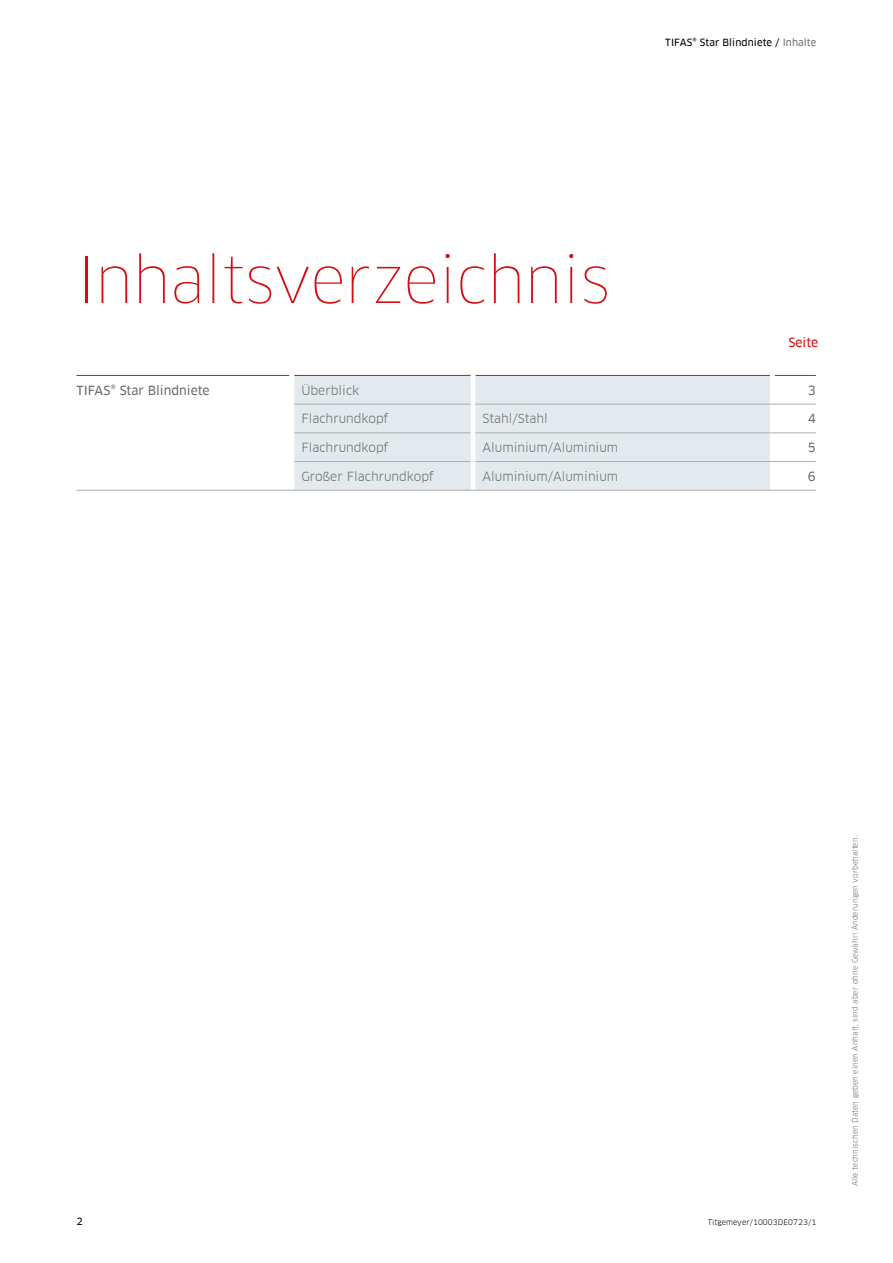
<style>
.page{position:relative;width:893px;height:1263px;background:#fff}
.page>*{position:absolute;margin:0;border:0;box-sizing:border-box;transform-origin:0 0}
.t1{font:100 61.8px "Clan Offc Pro";letter-spacing:-.01em;color:#d40f14}
.t2{font:12.3px "Clan Offc Pro";color:#6b6e6e}
.t3{font:12.3px "Clan Offc Pro News";color:#6b6e6e}
.t4{font:12.3px "Clan Offc Pro News";color:#d40f14}
.t5{font:9.75px "Clan Offc Pro News";letter-spacing:.01em;color:#000}
.t6{font:7.5px "Clan Offc Pro";letter-spacing:.01em;color:#6b6e6e}
.t7{font:7.5px "Clan Offc Pro";letter-spacing:.01em;color:#000}
.s1{color:#6b6e6e}
</style>
<div class="page">
<div style="left:294px;top:376px;width:476px;height:114px;background:#e3e9ec"></div>
<hr style="left:77px;top:375px;width:212px;height:1px;background:#d40f14">
<hr style="left:294px;top:375px;width:177px;height:1px;background:#d40f14">
<hr style="left:475px;top:375px;width:295px;height:1px;background:#d40f14">
<hr style="left:775px;top:375px;width:41px;height:1px;background:#d40f14">
<hr style="left:294px;top:404px;width:177px;height:1px;background:#acafb2">
<hr style="left:294px;top:433px;width:177px;height:1px;background:#acafb2">
<hr style="left:294px;top:461px;width:177px;height:1px;background:#acafb2">
<hr style="left:471px;top:375px;width:4px;height:29px;background:#fff">
<hr style="left:471px;top:404px;width:4px;height:29px;background:#fff">
<hr style="left:471px;top:433px;width:4px;height:28px;background:#fff">
<hr style="left:471px;top:461px;width:4px;height:29px;background:#fff">
<hr style="left:475px;top:404px;width:297px;height:1px;background:#acafb2">
<hr style="left:772px;top:404px;width:44px;height:1px;background:#acafb2">
<hr style="left:475px;top:433px;width:297px;height:1px;background:#acafb2">
<hr style="left:772px;top:433px;width:44px;height:1px;background:#acafb2">
<hr style="left:475px;top:461px;width:297px;height:1px;background:#acafb2">
<hr style="left:772px;top:461px;width:44px;height:1px;background:#acafb2">
<hr style="left:473px;top:490px;width:299px;height:1px;background:#acafb2">
<hr style="left:772px;top:490px;width:44px;height:1px;background:#acafb2">
<hr style="left:77px;top:490px;width:215px;height:1px;background:#acafb2">
<hr style="left:292px;top:490px;width:181px;height:1px;background:#acafb2">
<p class="t5" style="left:665px;top:37px;width:153px">TIFAS® Star Blindniete / <span class="s1">Inhalte</span></p>
<h1 class="t1" style="left:77px;top:244px;width:535px">Inhaltsverzeichnis</h1>
<p class="t4" style="left:788px;top:335px;width:31px">Seite</p>
<p class="t3" style="left:77px;top:383px;width:135px">TIFAS® Star Blindniete</p>
<p class="t2" style="left:301px;top:383px;width:59px">Überblick</p>
<p class="t3" style="left:808px;top:383px;width:10px">3</p>
<p class="t2" style="left:301px;top:412px;width:89px">Flachrundkopf</p>
<p class="t2" style="left:483px;top:412px;width:67px">Stahl/Stahl</p>
<p class="t3" style="left:808px;top:412px;width:10px">4</p>
<p class="t2" style="left:301px;top:440px;width:89px">Flachrundkopf</p>
<p class="t2" style="left:483px;top:440px;width:137px">Aluminium/Aluminium</p>
<p class="t3" style="left:808px;top:440px;width:10px">5</p>
<p class="t2" style="left:301px;top:469px;width:134px">Großer Flachrundkopf</p>
<p class="t2" style="left:483px;top:469px;width:137px">Aluminium/Aluminium</p>
<p class="t3" style="left:808px;top:469px;width:10px">6</p>
<p class="t5" style="left:77px;top:1215px;width:8px">2</p>
<p class="t7" style="left:708px;top:1217px;width:110px">Titgemeyer/10003DE0723/1</p>
<p class="t6" style="left:850px;top:1186px;width:352px;rotate:-90deg">Alle technischen Daten geben einen Anhalt, sind aber ohne Gewähr! Änderungen vorbehalten.</p>
</div>
